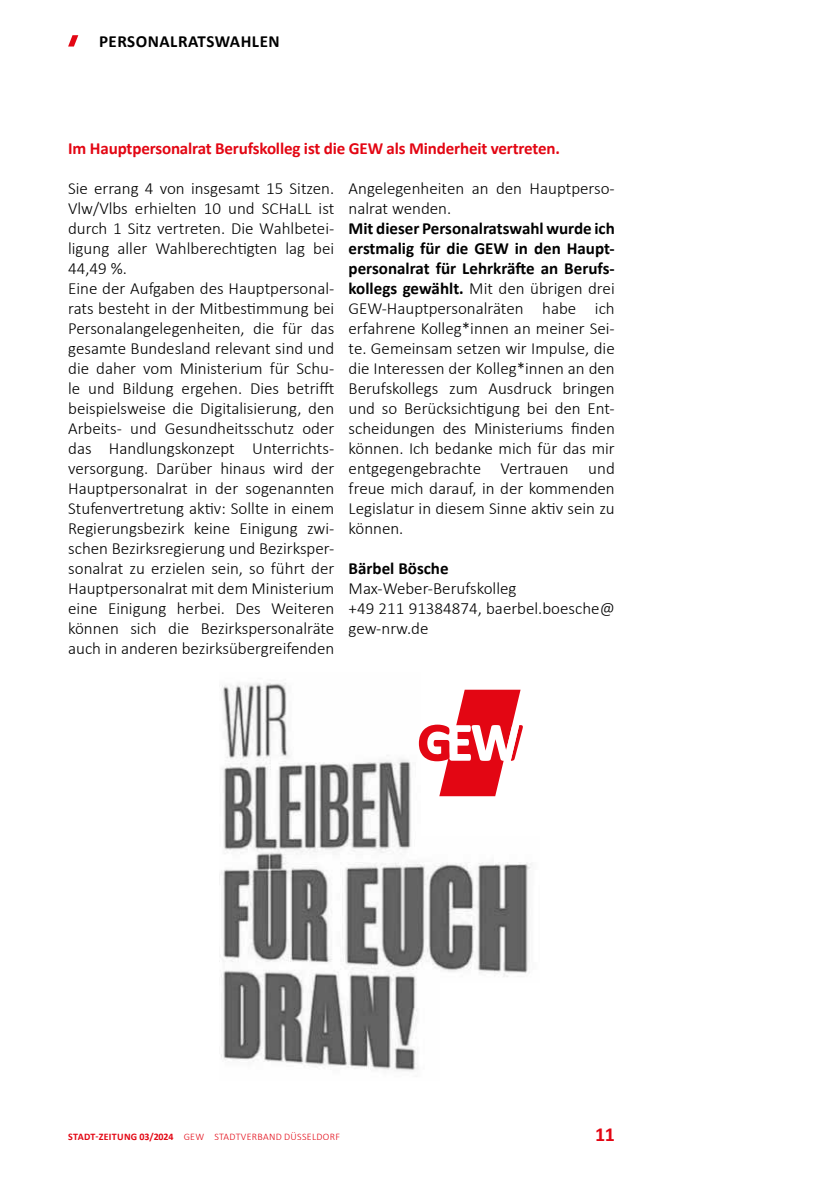
<style>
.page{position:relative;width:840px;height:1191px;background:#fff}
.page>*{position:absolute;margin:0;border:0;box-sizing:border-box;transform-origin:0 0}
.t1{font:700 20px "Calibri";color:#e30613}
.t2{font:300 17px/20px "Calibri";color:#000}
.t3{font:700 17px "Calibri";letter-spacing:-.01em;color:#e30613}
.t4{font:700 17px "Calibri";letter-spacing:.02em;color:#000}
.t5{font:700 17px "Calibri";color:#000}
.t6{font:300 10px "Calibri";letter-spacing:.03em;color:#e30613}
.s1{font-weight:700}
</style>
<div class="page">
<svg style="left:68px;top:35px;width:10px;height:12px"></svg>
<img style="left:219px;top:683px;width:313px;height:388px">
<div style="left:420px;top:672px;width:119px;height:163px;background:#fff"></div>
<div style="left:440px;top:983px;width:107px;height:103px;background:#fff"></div>
<svg style="left:418px;top:689px;width:104px;height:107px"></svg>
<p class="t4" style="left:99px;top:29px;width:182px">PERSONALRATSWAHLEN</p>
<p class="t3" style="left:68px;top:136px;width:493px">Im Hauptpersonalrat Berufskolleg ist die GEW als Minderheit vertreten.</p>
<p class="t2" style="left:68px;top:178px;width:268px">Sie errang 4 von insgesamt 15 Sitzen.<br>Vlw/Vlbs erhielten 10 und SCHaLL ist durch 1 Sitz vertreten. Die Wahlbetei&shy;ligung aller Wahlberechtigten lag bei 44,49 %.<br>Eine der Aufgaben des Hauptpersonal&shy;rats besteht in der Mitbestimmung bei Personalangelegenheiten, die für das gesamte Bundesland relevant sind und die daher vom Ministerium für Schu&shy;le und Bildung ergehen. Dies betrifft beispielsweise die Digitalisierung, den Arbeits- und Gesundheitsschutz oder das Handlungskonzept Unterrichts&shy;versorgung. Darüber hinaus wird der Hauptpersonalrat in der sogenannten Stufenvertretung aktiv: Sollte in einem Regierungsbezirk keine Einigung zwi&shy;schen Bezirksregierung und Bezirksper&shy;sonalrat zu erzielen sein, so führt der Hauptpersonalrat mit dem Ministerium eine Einigung herbei. Des Weiteren können sich die Bezirkspersonalräte auch in anderen bezirksübergreifenden</p>
<p class="t2" style="left:348px;top:178px;width:267px">Angelegenheiten an den Hauptperso&shy;nalrat wenden.</p>
<p class="t2" style="left:348px;top:218px;width:267px;text-align:justify"><span class="s1">Mit dieser Personalratswahl wurde ich erstmalig für die GEW in den Haupt&shy;personalrat für Lehrkräfte an Berufs&shy;kollegs gewählt.</span> Mit den übrigen drei GEW-Hauptpersonalräten habe ich erfahrene Kolleg*innen an meiner Sei&shy;te. Gemeinsam setzen wir Impulse, die die Interessen der Kolleg*innen an den Berufskollegs zum Ausdruck bringen und so Berücksichtigung bei den Ent&shy;scheidungen des Ministeriums finden können. Ich bedanke mich für das mir entgegengebrachte Vertrauen und freue mich darauf, in der kommenden Legislatur in diesem Sinne aktiv sein zu können.</p>
<p class="t5" style="left:348px;top:556px;width:101px">Bärbel Bösche</p>
<p class="t2" style="left:348px;top:578px;width:267px">Max-Weber-Berufskolleg<br>+49 211 91384874, baerbel.boesche@ gew-nrw.de</p>
<p class="t6" style="left:68px;top:1130px;width:273px"><span class="s1">STADT-ZEITUNG 03/2024</span> GEW STADTVERBAND DÜSSELDORF</p>
<p class="t1" style="left:594px;top:1119px;width:22px">11</p>
</div>
